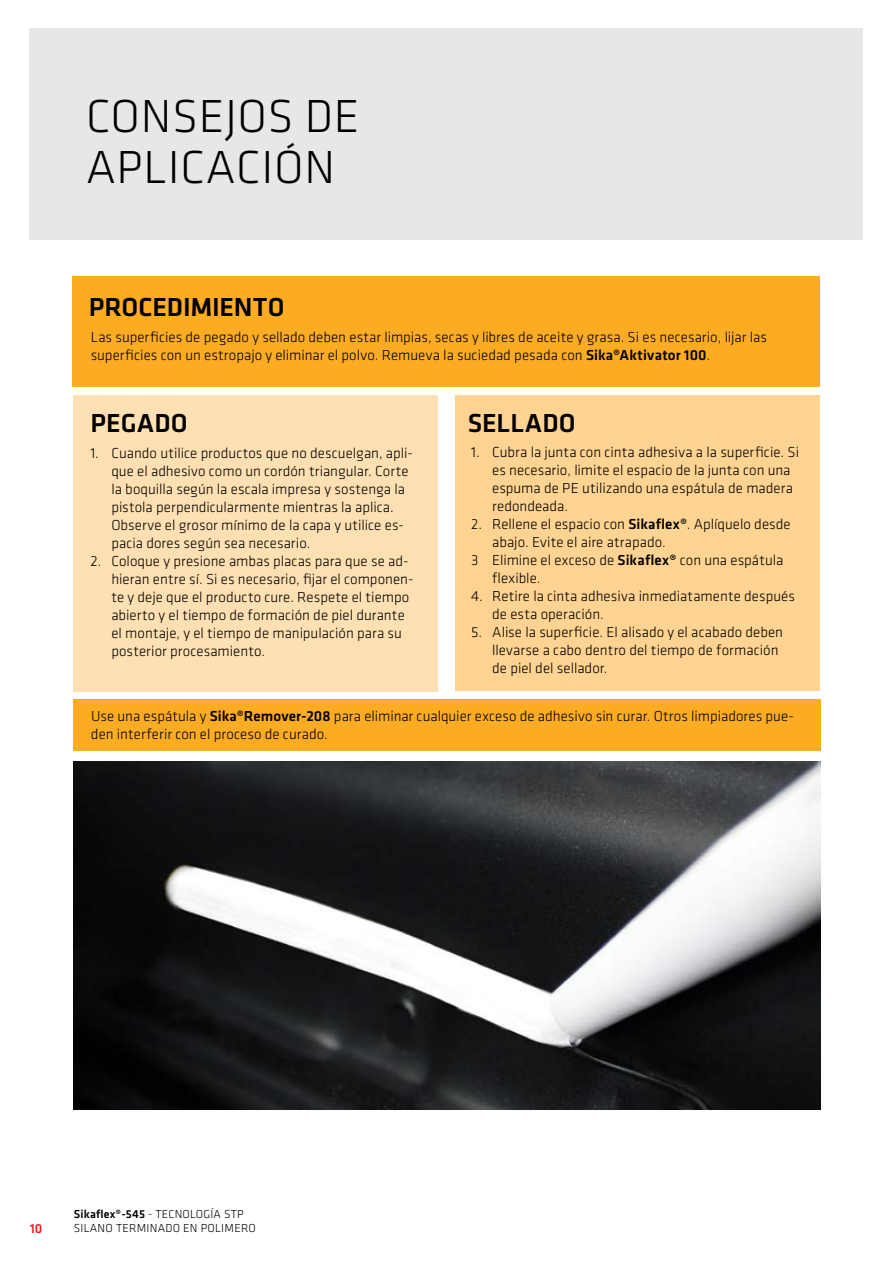
<style>
.page{position:relative;width:893px;height:1263px;background:#fff}
.page>*{position:absolute;margin:0;border:0;box-sizing:border-box;transform-origin:0 0}
.t1{font:300 48px/51px "Klavika";letter-spacing:.015em;color:#000}
.t2{font:500 27px "Klavika";color:#000}
.t3{font:300 15px/18px "Klavika";color:#000}
.t4{font:500 13.5px "Klavika";color:#ed1d24}
.t5{font:300 12px/14.4px "Klavika";letter-spacing:.02em;color:#000}
.s1{font-weight:500}
</style>
<div class="page">
<div style="left:30px;top:28px;width:833px;height:212px;background:#e6e7e8"></div>
<div style="left:73px;top:395px;width:365px;height:296px;background:#ffe0b3"></div>
<div style="left:455px;top:395px;width:364px;height:296px;background:#ffd391"></div>
<div style="left:72px;top:276px;width:747px;height:111px;background:#fbac23"></div>
<div style="left:74px;top:700px;width:747px;height:51px;background:#fbac23"></div>
<img style="left:74px;top:761px;width:747px;height:349px">
<h1 class="t1" style="left:86px;top:90px;width:275px">CONSEJOS DE<br>APLICACIÓN</h1>
<h2 class="t2" style="left:89px;top:289px;width:197px">PROCEDIMIENTO</h2>
<p class="t3" style="left:91px;top:328px;width:678px">Las superficies de pegado y sellado deben estar limpias, secas y libres de aceite y grasa. Si es necesario, lijar las superficies con un estropajo y eliminar el polvo. Remueva la suciedad pesada con <span class="s1">Sika®Aktivator 100</span>.</p>
<h2 class="t2" style="left:91px;top:405px;width:99px">PEGADO</h2>
<p class="t3" style="left:111px;top:444px;width:303px;text-indent:-21px">1. Cuando utilice productos que no descuelgan, apli&shy;que el adhesivo como un cordón triangular. Corte la boquilla según la escala impresa y sostenga la pistola perpendicularmente mientras la aplica.<br>Observe el grosor mínimo de la capa y utilice es&shy;pacia dores según sea necesario.</p>
<p class="t3" style="left:111px;top:552px;width:304px;text-indent:-21px">2. Coloque y presione ambas placas para que se ad&shy;hieran entre sí. Si es necesario, fijar el componen&shy;te y deje que el producto cure. Respete el tiempo abierto y el tiempo de formación de piel durante el montaje, y el tiempo de manipulación para su posterior procesamiento.</p>
<h2 class="t2" style="left:468px;top:405px;width:109px">SELLADO</h2>
<p class="t3" style="left:492px;top:443px;width:308px;text-indent:-21px">1. Cubra la junta con cinta adhesiva a la superficie. Si es necesario, limite el espacio de la junta con una espuma de PE utilizando una espátula de madera redondeada.</p>
<p class="t3" style="left:471px;top:515px;width:321px">2. Rellene el espacio con <span class="s1">Sikaflex®</span>. Aplíquelo desde</p>
<p class="t3" style="left:492px;top:533px;width:175px">abajo. Evite el aire atrapado.</p>
<p class="t3" style="left:471px;top:551px;width:314px">3 Elimine el exceso de <span class="s1">Sikaflex®</span> con una espátula</p>
<p class="t3" style="left:492px;top:569px;width:50px">flexible.</p>
<p class="t3" style="left:492px;top:587px;width:304px;text-indent:-21px">4. Retire la cinta adhesiva inmediatamente después de esta operación.</p>
<p class="t3" style="left:492px;top:623px;width:292px;text-indent:-21px">5. Alise la superficie. El alisado y el acabado deben llevarse a cabo dentro del tiempo de formación de piel del sellador.</p>
<p class="t3" style="left:91px;top:707px;width:704px">Use una espátula y <span class="s1">Sika®Remover-208</span> para eliminar cualquier exceso de adhesivo sin curar. Otros limpiadores pue&shy;den interferir con el proceso de curado.</p>
<p class="t4" style="left:30px;top:1219px;width:14px">10</p>
<p class="t5" style="left:74px;top:1207px;width:184px"><span class="s1">Sikaflex®-545</span> - TECNOLOGÍA STP<br>SILANO TERMINADO EN POLIMERO</p>
</div>
